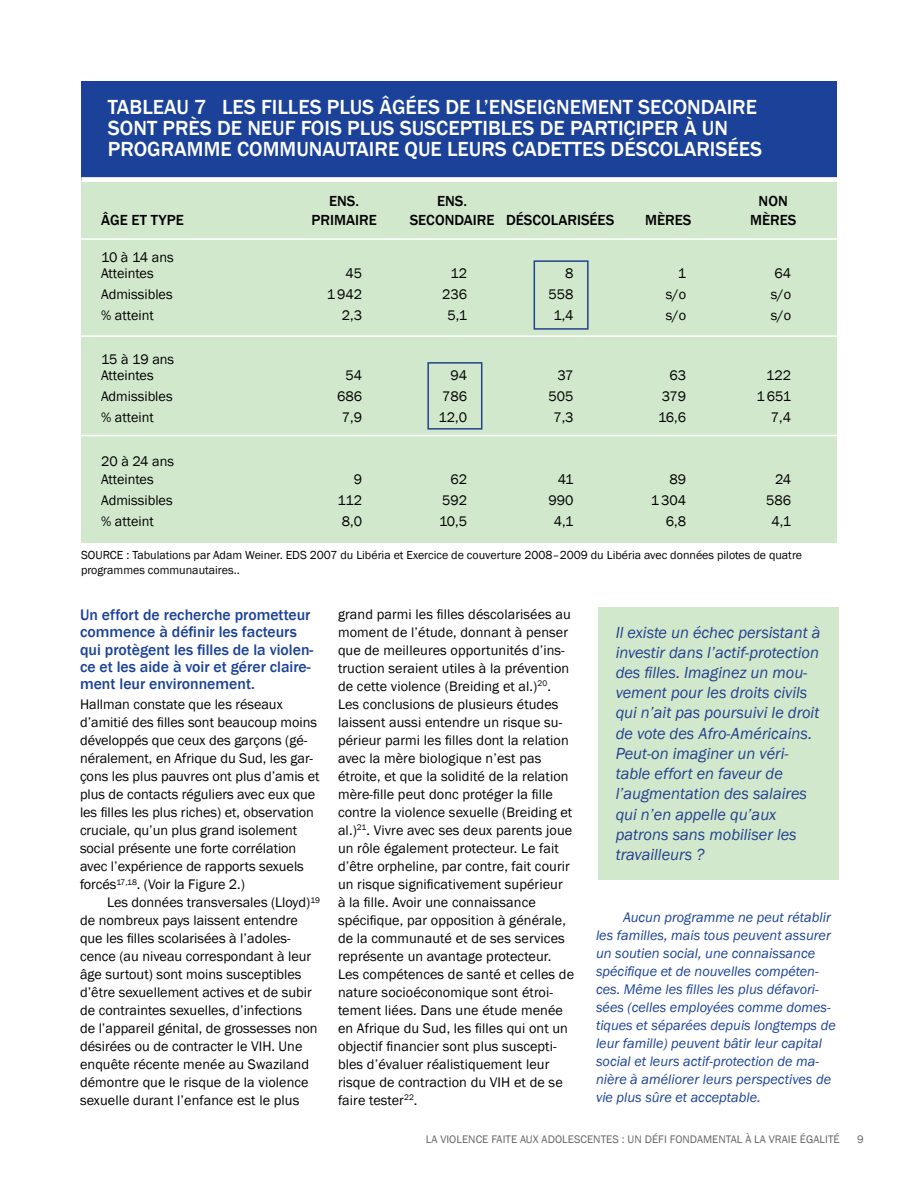
<style>
.page{position:relative;width:918px;height:1188px;background:#fff}
.page>*{position:absolute;margin:0;border:0;box-sizing:border-box;transform-origin:0 0}
.t1{font:500 21px "Franklin Gothic";color:#fff}
.t2{font:italic 16.5px/20.2px "Franklin Gothic";color:#25408f}
.t3{font:500 15.75px/17.2px "Franklin Gothic";color:#1b4298}
.t4{font:500 15px "Franklin Gothic";color:#000}
.t5{font:14.25px/18px "Franklin Gothic";letter-spacing:.005em;color:#000}
.t6{font:italic 14.25px/18px "Franklin Gothic";color:#1b4298}
.t7{font:12px/15px "Franklin Gothic";color:#000}
.t8{font:11.25px "Franklin Gothic";letter-spacing:.005em;color:#636467}
</style>
<div class="page">
<div style="left:598px;top:608px;width:240px;height:272px;background:#d1e8cc"></div>
<div style="left:81px;top:182px;width:756px;height:368px;background:#d1e8cc"></div>
<div style="left:81px;top:81px;width:756px;height:100px;background:#1b4298"></div>
<div style="left:81px;top:544px;width:756px;height:38px;background:#fff"></div>
<hr style="left:72px;top:238px;width:765px;height:2px;background:#fff">
<hr style="left:72px;top:335px;width:765px;height:2px;background:#fff">
<hr style="left:72px;top:435px;width:765px;height:1px;background:#fff">
<div style="left:427px;top:362px;width:55px;height:68px;border:2px solid #25408f"></div>
<div style="left:534px;top:260px;width:55px;height:70px;border:2px solid #25408f"></div>
<div style="left:81px;top:177px;width:765px;height:5px;background:#fff"></div>
<h1 class="t1" style="left:108px;top:94px;width:393px">Tableau 7 LES FI LLES PLUS ÂGÉES DE L’ENSEI</h1>
<h1 class="t1" style="left:543px;top:94px;width:68px">GNEMENT</h1>
<h1 class="t1" style="left:638px;top:94px;width:14px">SECOND</h1>
<h1 class="t1" style="left:714px;top:94px;width:24px">AIRE</h1>
<h1 class="t1" style="left:108px;top:115px;width:14px">SONT</h1>
<h1 class="t1" style="left:162px;top:115px;width:150px">près de neuf FOIS</h1>
<h1 class="t1" style="left:347px;top:115px;width:66px">PLUS SUSCE</h1>
<h1 class="t1" style="left:460px;top:115px;width:145px">PTIBLES DE PARTICI</h1>
<h1 class="t1" style="left:641px;top:115px;width:74px">PER ÀUN</h1>
<h1 class="t1" style="left:108px;top:136px;width:95px">PROGRAMME</h1>
<h1 class="t1" style="left:237px;top:136px;width:15px">COMMU</h1>
<h1 class="t1" style="left:309px;top:136px;width:109px">NAUTAIRE QUE</h1>
<h1 class="t1" style="left:447px;top:136px;width:102px">LEU RS CADETTE</h1>
<h1 class="t1" style="left:593px;top:136px;width:170px">S DÉSCO LARISÉES</h1>
<p class="t4" style="left:329px;top:192px;width:8px">ENS</p>
<p class="t4" style="left:356px;top:192px;width:31px">. ENS</p>
<p class="t4" style="left:464px;top:192px;width:5px">.</p>
<p class="t4" style="left:759px;top:192px;width:31px">non</p>
<p class="t4" style="left:101px;top:210px;width:84px">Âge et Type</p>
<p class="t4" style="left:311px;top:210px;width:87px">Primaire S</p>
<p class="t4" style="left:418px;top:210px;width:194px">econdaire DÉSCOLARISÉESmè</p>
<p class="t4" style="left:665px;top:210px;width:54px">res mè</p>
<p class="t4" style="left:770px;top:210px;width:28px">res</p>
<p class="t5" style="left:101px;top:249px;width:74px;line-height:16.5px">10 à 14 ans<br>Atteintes</p>
<p class="t5" style="left:345px;top:265px;width:18px">45</p>
<p class="t5" style="left:450px;top:265px;width:18px">12</p>
<p class="t5" style="left:565px;top:265px;width:10px">8</p>
<p class="t5" style="left:678px;top:265px;width:10px">1</p>
<p class="t5" style="left:774px;top:265px;width:18px">64</p>
<p class="t5" style="left:101px;top:286px;width:73px">Admissibles</p>
<p class="t5" style="left:327px;top:286px;width:37px">1 942</p>
<p class="t5" style="left:442px;top:286px;width:27px">236</p>
<p class="t5" style="left:549px;top:286px;width:27px">558</p>
<p class="t5" style="left:666px;top:286px;width:22px">s/o</p>
<p class="t5" style="left:771px;top:286px;width:22px">s/o</p>
<p class="t5" style="left:101px;top:307px;width:54px">% atteint</p>
<p class="t5" style="left:342px;top:307px;width:22px">2,3</p>
<p class="t5" style="left:447px;top:307px;width:21px">5,1</p>
<p class="t5" style="left:553px;top:307px;width:22px">1,4</p>
<p class="t5" style="left:666px;top:307px;width:22px">s/o</p>
<p class="t5" style="left:771px;top:307px;width:22px">s/o</p>
<p class="t5" style="left:101px;top:351px;width:75px;line-height:16.5px">15 à 19 ans<br>Atteintes</p>
<p class="t5" style="left:345px;top:367px;width:18px">54</p>
<p class="t5" style="left:451px;top:367px;width:18px">94</p>
<p class="t5" style="left:558px;top:367px;width:18px">37</p>
<p class="t5" style="left:669px;top:367px;width:18px">63</p>
<p class="t5" style="left:766px;top:367px;width:27px">122</p>
<p class="t5" style="left:101px;top:388px;width:73px">Admissibles</p>
<p class="t5" style="left:337px;top:388px;width:27px">686</p>
<p class="t5" style="left:442px;top:388px;width:27px">786</p>
<p class="t5" style="left:549px;top:388px;width:27px">505</p>
<p class="t5" style="left:662px;top:388px;width:26px">379</p>
<p class="t5" style="left:757px;top:388px;width:36px">1 651</p>
<p class="t5" style="left:101px;top:409px;width:54px">% atteint</p>
<p class="t5" style="left:342px;top:409px;width:22px">7,9</p>
<p class="t5" style="left:439px;top:409px;width:30px">12,0</p>
<p class="t5" style="left:553px;top:409px;width:22px">7,3</p>
<p class="t5" style="left:658px;top:409px;width:30px">16,6</p>
<p class="t5" style="left:771px;top:409px;width:22px">7,4</p>
<p class="t5" style="left:101px;top:452px;width:74px;line-height:18.8px">20 à 24 ans<br>Atteintes</p>
<p class="t5" style="left:354px;top:471px;width:10px">9</p>
<p class="t5" style="left:450px;top:471px;width:18px">62</p>
<p class="t5" style="left:558px;top:471px;width:17px">41</p>
<p class="t5" style="left:669px;top:471px;width:18px">89</p>
<p class="t5" style="left:775px;top:471px;width:18px">24</p>
<p class="t5" style="left:101px;top:492px;width:73px">Admissibles</p>
<p class="t5" style="left:337px;top:492px;width:26px">112</p>
<p class="t5" style="left:442px;top:492px;width:27px">592</p>
<p class="t5" style="left:549px;top:492px;width:27px">990</p>
<p class="t5" style="left:651px;top:492px;width:37px">1 304</p>
<p class="t5" style="left:766px;top:492px;width:27px">586</p>
<p class="t5" style="left:101px;top:513px;width:54px">% atteint</p>
<p class="t5" style="left:342px;top:513px;width:22px">8,0</p>
<p class="t5" style="left:439px;top:513px;width:30px">10,5</p>
<p class="t5" style="left:554px;top:513px;width:21px">4,1</p>
<p class="t5" style="left:666px;top:513px;width:22px">6,8</p>
<p class="t5" style="left:771px;top:513px;width:21px">4,1</p>
<p class="t7" style="left:81px;top:548px;width:723px">SOURCE : Tabulations par Adam Weiner. EDS 2007 du Libéria et Exercice de couverture 2008–2009 du Libéria avec données pilotes de quatre programmes communautaires..</p>
<p class="t3" style="left:80px;top:606px;width:235px">Un effort de recherche prometteur commence à définir les facteurs qui protègent les filles de la violen&shy;ce et les aide à voir et gérer claire&shy;ment leur environnement.</p>
<p class="t5" style="left:80px;top:696px;width:241px">Hallman constate que les réseaux d’amitié des filles sont beaucoup moins développés que ceux des garçons (gé&shy;néralement, en Afrique du Sud, les gar&shy;çons les plus pauvres ont plus d’amis et plus de contacts réguliers avec eux que les filles les plus riches) et, observation cruciale, qu’un plus grand isolement social présente une forte corrélation avec l’expérience de rapports sexuels forcés<sup>17,18</sup>. (Voir la Figure 2.)</p>
<p class="t5" style="left:80px;top:894px;width:241px;text-indent:27px">Les données transversales (Lloyd)<sup>19 </sup>de nombreux pays laissent entendre que les filles scolarisées à l’adoles&shy;cence (au niveau correspondant à leur âge surtout) sont moins susceptibles d’être sexuellement actives et de subir de contraintes sexuelles, d’infections de l’appareil génital, de grossesses non désirées ou de contracter le VIH. Une enquête récente menée au Swaziland démontre que le risque de la violence sexuelle durant l’enfance est le plus</p>
<p class="t5" style="left:338px;top:606px;width:238px">grand parmi les filles déscolarisées au moment de l’étude, donnant à penser que de meilleures opportunités d’ins&shy;truction seraient utiles à la prévention de cette violence (Breiding et al.)<sup>20</sup>.<br>Les conclusions de plusieurs études laissent aussi entendre un risque su&shy;périeur parmi les filles dont la relation avec la mère biologique n’est pas étroite, et que la solidité de la relation mère-fille peut donc protéger la fille contre la violence sexuelle (Breiding et al.)<sup>21</sup>. Vivre avec ses deux parents joue un rôle également protecteur. Le fait d’être orpheline, par contre, fait courir un risque significativement supérieur<br>à la fille. Avoir une connaissance spécifique, par opposition à générale, de la communauté et de ses services représente un avantage protecteur.<br>Les compétences de santé et celles de nature socioéconomique sont étroi&shy;tement liées. Dans une étude menée en Afrique du Sud, les filles qui ont un objectif financier sont plus suscepti&shy;bles d’évaluer réalistiquement leur risque de contraction du VIH et de se faire tester<sup>22</sup>.</p>
<p class="t2" style="left:616px;top:622px;width:206px">Il existe un échec persistant à investir dans l’actif-protection des filles. Imaginez un mou&shy;vement pour les droits civils qui n’ait pas poursuivi le droit de vote des Afro-Américains.<br>Peut-on imaginer un véri&shy;table effort en faveur de l’augmentation des salaires qui n’en appelle qu’aux patrons sans mobiliser les travailleurs ?</p>
<p class="t6" style="left:596px;top:909px;width:241px;text-indent:27px">Aucun programme ne peut rétablir les familles, mais tous peuvent assurer un soutien social, une connaissance spécifique et de nouvelles compéten&shy;ces. Même les filles les plus défavori&shy;sées (celles employées comme domes&shy;tiques et séparées depuis longtemps de leur famille) peuvent bâtir leur capital social et leurs actif-protection de ma&shy;nière à améliorer leurs perspectives de vie plus sûre et acceptable.</p>
<p class="t8" style="left:426px;top:1133px;width:415px">LA VIOLENCE FAITE AUX ADOLESCENTES : UN DÉFI FONDAMENTAL À LA VRAIE ÉGALITÉ</p>
<p class="t8" style="left:857px;top:1133px;width:8px">9</p>
</div>
